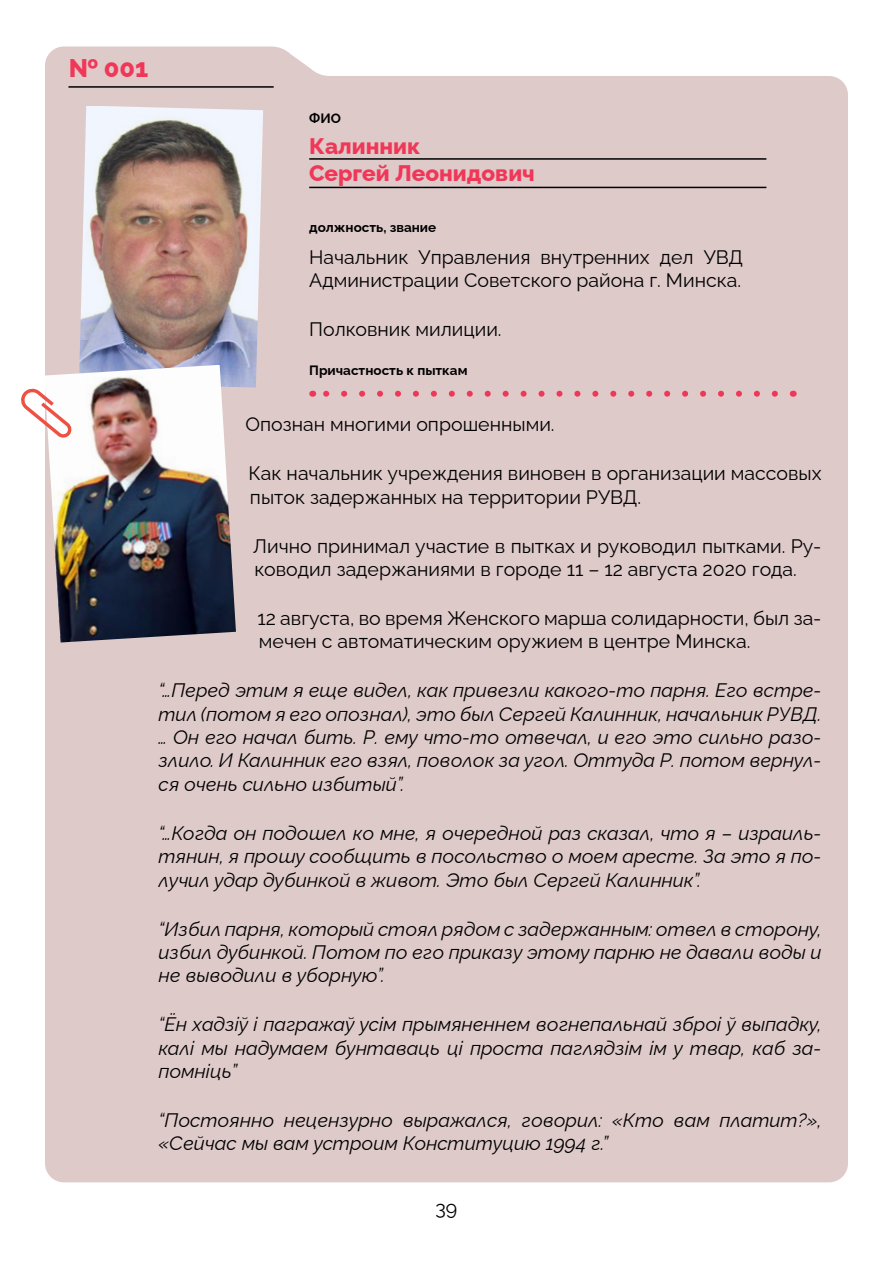
<style>
.page{position:relative;width:893px;height:1263px;background:#fff}
.page>*{position:absolute;margin:0;border:0;box-sizing:border-box;transform-origin:0 0}
.t1{font:800 25.5px "Raleway";color:#f03758}
.t2{font:800 22.5px/27px "Raleway";color:#f03758}
.t3{font:italic 19.5px/23.4px "Raleway";color:#000;text-align:justify}
.t4{font:19.5px/23.4px "Raleway";color:#000}
.t5{font:700 13.5px "Raleway";color:#000}
</style>
<div class="page">
<div style="left:45px;top:47px;width:803px;height:1135px;background:#dfcaca"></div>
<hr style="left:309px;top:158px;width:457px;height:2px;background:#000">
<hr style="left:68px;top:86px;width:206px;height:2px;background:#000">
<svg style="left:321px;top:391px;width:454px;height:6px;background:#e3a4ac"></svg>
<hr style="left:309px;top:187px;width:457px;height:1px;background:#000">
<img style="left:79px;top:106px;width:184px;height:282px">
<img style="left:45px;top:365px;width:191px;height:277px">
<svg style="left:21px;top:384px;width:54px;height:58px"></svg>
<h1 class="t1" style="left:68px;top:48px;width:81px">№ 001</h1>
<p class="t5" style="left:309px;top:107px;width:33px">ФИО</p>
<p class="t2" style="left:309px;top:130px;width:227px">Калинник<br>Сергей Леонидович</p>
<p class="t5" style="left:309px;top:216px;width:129px">должность, звание</p>
<p class="t4" style="left:309px;top:243px;width:435px">Начальник Управления внутренних дел УВД<br>Администрации Советского района г. Минска.</p>
<p class="t4" style="left:309px;top:316px;width:194px">Полковник милиции.</p>
<p class="t5" style="left:309px;top:359px;width:160px">Причастность к пыткам</p>
<p class="t4" style="left:245px;top:411px;width:311px">Опознан многими опрошенными.</p>
<p class="t4" style="left:248px;top:460px;width:575px">Как начальник учреждения виновен в организации массовых пыток задержанных на территории РУВД.</p>
<p class="t4" style="left:253px;top:532px;width:570px">Лично принимал участие в пытках и руководил пытками. Ру&shy;ководил задержаниями в городе 11 – 12 августа 2020 года.</p>
<p class="t4" style="left:257px;top:604px;width:566px">12 августа, во время Женского марша солидарности, был за&shy;мечен с автоматическим оружием в центре Минска.</p>
<p class="t3" style="left:158px;top:676px;width:665px">“…Перед этим я еще видел, как привезли какого-то парня. Его встре&shy;тил (потом я его опознал), это был Сергей Калинник, начальник РУВД. … Он его начал бить. Р. ему что-то отвечал, и его это сильно разо&shy;злило. И Калинник его взял, поволок за угол. Оттуда Р. потом вернул&shy;ся очень сильно избитый”.</p>
<p class="t3" style="left:158px;top:819px;width:665px">“…Когда он подошел ко мне, я очередной раз сказал, что я – израиль&shy;тянин, я прошу сообщить в посольство о моем аресте. За это я по&shy;лучил удар дубинкой в живот. Это был Сергей Калинник”.</p>
<p class="t3" style="left:158px;top:915px;width:665px">“Избил парня, который стоял рядом с задержанным: отвел в сторону, избил дубинкой. Потом по его приказу этому парню не давали воды и не выводили в уборную”.</p>
<p class="t3" style="left:158px;top:1010px;width:665px">“Ён хадзіў і пагражаў усім прымяненнем вогнепальнай зброі ў выпадку, калі мы надумаем бунтаваць ці проста паглядзім ім у твар, каб за&shy;помніць”</p>
<p class="t3" style="left:158px;top:1106px;width:665px">“Постоянно нецензурно выражался, говорил: «Кто вам платит?», «Сейчас мы вам устроим Конституцию 1994 г.”</p>
<p class="t4" style="left:436px;top:1194px;width:23px">39</p>
</div>
